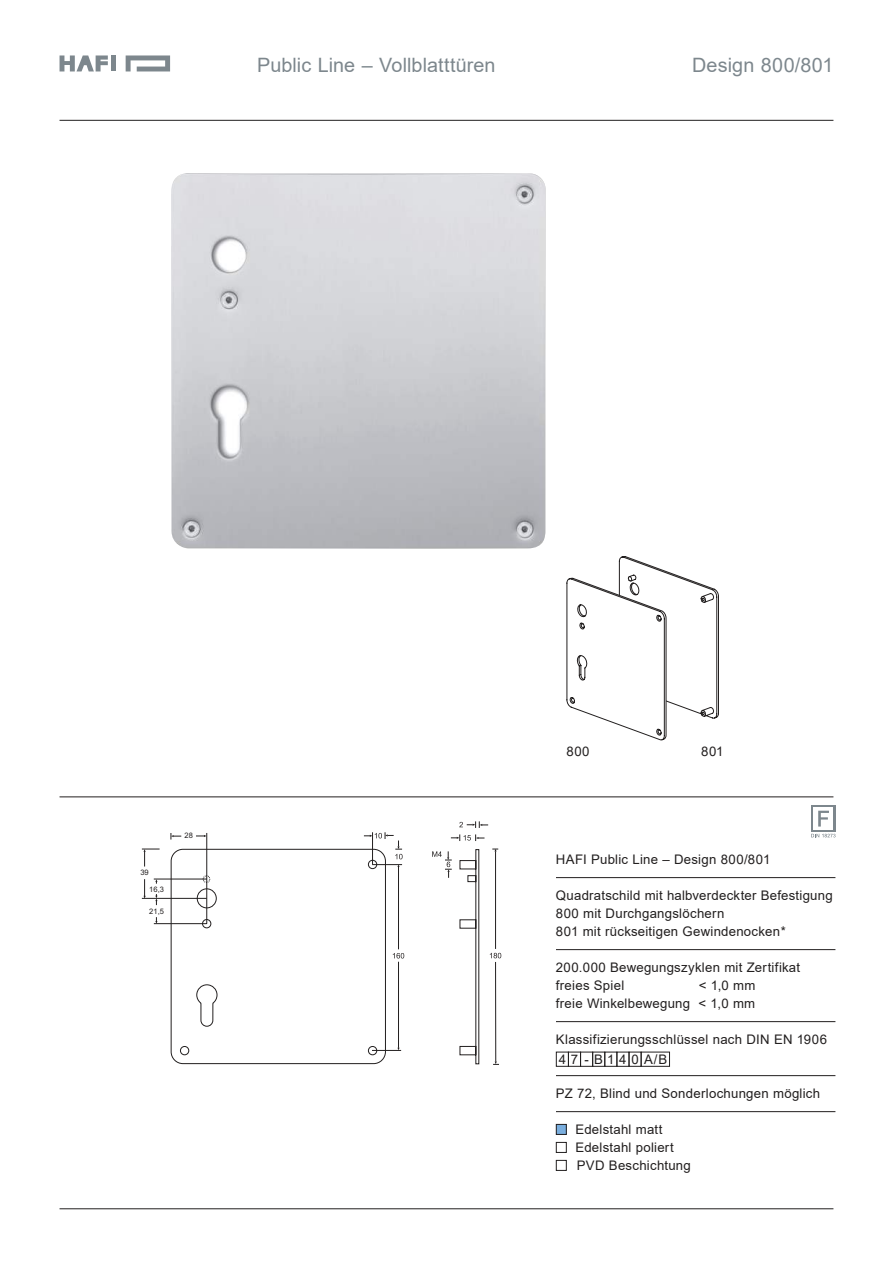
<style>
.page{position:relative;width:893px;height:1263px;background:#fff}
.page>*{position:absolute;margin:0;border:0;box-sizing:border-box;transform-origin:0 0}
.t1{font:19.8px "Arial";letter-spacing:.005em;color:#7d878d}
.t2{font:13.2px/18px "Arial";letter-spacing:.02em;color:#221f1f}
.t3{font:7.5px "Arial";color:#221f1f}
</style>
<div class="page">
<hr style="left:60px;top:120px;width:773px;height:1px;background:#221f1f">
<hr style="left:60px;top:1208px;width:773px;height:1px;background:#221f1f">
<svg style="left:60px;top:55px;width:48px;height:16px"></svg>
<svg style="left:126px;top:55px;width:44px;height:16px"></svg>
<div style="left:111px;top:55px;width:5px;height:16px;background:#7d878d"></div>
<hr style="left:398px;top:962px;width:1px;height:86px;background:#221f1f">
<hr style="left:398px;top:867px;width:1px;height:82px;background:#221f1f">
<svg style="left:144px;top:879px;width:2px;height:19px"></svg>
<svg style="left:196px;top:835px;width:10px;height:2px"></svg>
<svg style="left:386px;top:1048px;width:15px;height:3px"></svg>
<hr style="left:154px;top:879px;width:53px;height:1px;background:#221f1f">
<hr style="left:142px;top:898px;width:65px;height:1px;background:#221f1f">
<svg style="left:142px;top:849px;width:18px;height:17px"></svg>
<hr style="left:154px;top:923px;width:53px;height:1px;background:#221f1f">
<hr style="left:206px;top:833px;width:1px;height:91px;background:#221f1f">
<svg style="left:170px;top:848px;width:216px;height:216px"></svg>
<svg style="left:171px;top:833px;width:10px;height:6px"></svg>
<hr style="left:495px;top:851px;width:1px;height:98px;background:#221f1f">
<hr style="left:495px;top:962px;width:1px;height:100px;background:#221f1f">
<svg style="left:493px;top:1061px;width:6px;height:4px"></svg>
<svg style="left:490px;top:953px;width:11px;height:5px"></svg>
<svg style="left:393px;top:953px;width:11px;height:5px"></svg>
<svg style="left:459px;top:821px;width:29px;height:7px"></svg>
<svg style="left:364px;top:832px;width:39px;height:35px"></svg>
<svg style="left:196px;top:984px;width:22px;height:43px"></svg>
<svg style="left:459px;top:849px;width:21px;height:215px"></svg>
<svg style="left:451px;top:834px;width:33px;height:7px"></svg>
<div style="left:203px;top:875px;width:7px;height:8px;border:1px dashed #221f1f;border-radius:50%"></div>
<svg style="left:432px;top:851px;width:20px;height:27px"></svg>
<div style="left:197px;top:888px;width:20px;height:20px;border:1px solid #221f1f;border-radius:50%"></div>
<svg style="left:155px;top:894px;width:2px;height:11px"></svg>
<svg style="left:155px;top:917px;width:2px;height:7px"></svg>
<svg style="left:567px;top:556px;width:152px;height:184px"></svg>
<svg style="left:811px;top:805px;width:24px;height:26px"></svg>
<div style="left:813px;top:807px;width:20px;height:22px;background:#fff"></div>
<svg style="left:818px;top:811px;width:11px;height:15px"></svg>
<svg style="left:811px;top:834px;width:25px;height:3px"></svg>
<img style="left:171px;top:173px;width:374px;height:376px">
<hr style="left:556px;top:877px;width:279px;height:1px;background:#221f1f">
<hr style="left:556px;top:949px;width:279px;height:1px;background:#221f1f">
<hr style="left:556px;top:1021px;width:279px;height:1px;background:#221f1f">
<hr style="left:556px;top:1075px;width:279px;height:1px;background:#221f1f">
<hr style="left:556px;top:1111px;width:279px;height:1px;background:#221f1f">
<div style="left:641px;top:1052px;width:29px;height:15px;border:1px solid #221f1f"></div>
<div style="left:629px;top:1052px;width:12px;height:15px;border:1px solid #221f1f"></div>
<div style="left:617px;top:1052px;width:12px;height:15px;border:1px solid #221f1f"></div>
<div style="left:604px;top:1052px;width:13px;height:15px;border:1px solid #221f1f"></div>
<div style="left:592px;top:1052px;width:13px;height:15px;border:1px solid #221f1f"></div>
<div style="left:580px;top:1052px;width:13px;height:15px;border:1px solid #221f1f"></div>
<div style="left:568px;top:1052px;width:13px;height:15px;border:1px solid #221f1f"></div>
<div style="left:556px;top:1052px;width:13px;height:15px;border:1px solid #221f1f"></div>
<div style="left:556px;top:1124px;width:10px;height:10px;background:#7aaede"></div>
<div style="left:556px;top:1124px;width:11px;height:11px;border:1px solid #221f1f"></div>
<div style="left:556px;top:1142px;width:11px;height:11px;border:1px solid #221f1f"></div>
<div style="left:556px;top:1160px;width:11px;height:11px;border:1px solid #221f1f"></div>
<hr style="left:60px;top:797px;width:773px;height:1px;background:#221f1f">
<h1 class="t1" style="left:257px;top:58px;width:240px">Public Line – Vollblatttüren</h1>
<h1 class="t1" style="left:692px;top:58px;width:143px">Design 800/801</h1>
<p class="t3" style="left:140px;top:870px;width:10px">39</p>
<p class="t3" style="left:149px;top:886px;width:16px">16,3</p>
<p class="t3" style="left:149px;top:908px;width:16px">21,5</p>
<p class="t3" style="left:184px;top:833px;width:10px">28</p>
<p class="t2" style="left:567px;top:744px;width:24px">800</p>
<p class="t2" style="left:701px;top:744px;width:24px">801</p>
<p class="t2" style="left:556px;top:852px;width:216px">HAFI Public Line – Design 800/801</p>
<p class="t2" style="left:556px;top:888px;width:278px">Quadratschild mit halbverdeckter Befestigung<br>800 mit Durchgangslöchern<br>801 mit rückseitigen Gewindenocken*</p>
<p class="t2" style="left:556px;top:960px;width:246px">200.000 Bewegungszyklen mit Zertifikat freies Spiel</p>
<p class="t2" style="left:556px;top:978px;width:201px;text-align:right">&lt; 1,0 mm<br>freie Winkelbewegung &lt; 1,0 mm</p>
<p class="t2" style="left:556px;top:1031px;width:273px;line-height:20px">Klassifizierungsschlüssel nach DIN EN 1906<br>47 -B140A/B</p>
<p class="t2" style="left:556px;top:1086px;width:266px">PZ 72, Blind und Sonderlochungen möglich</p>
<p class="t2" style="left:575px;top:1122px;width:117px">Edelstahl matt<br>Edelstahl poliert<br>PVD Beschichtung</p>
</div>
